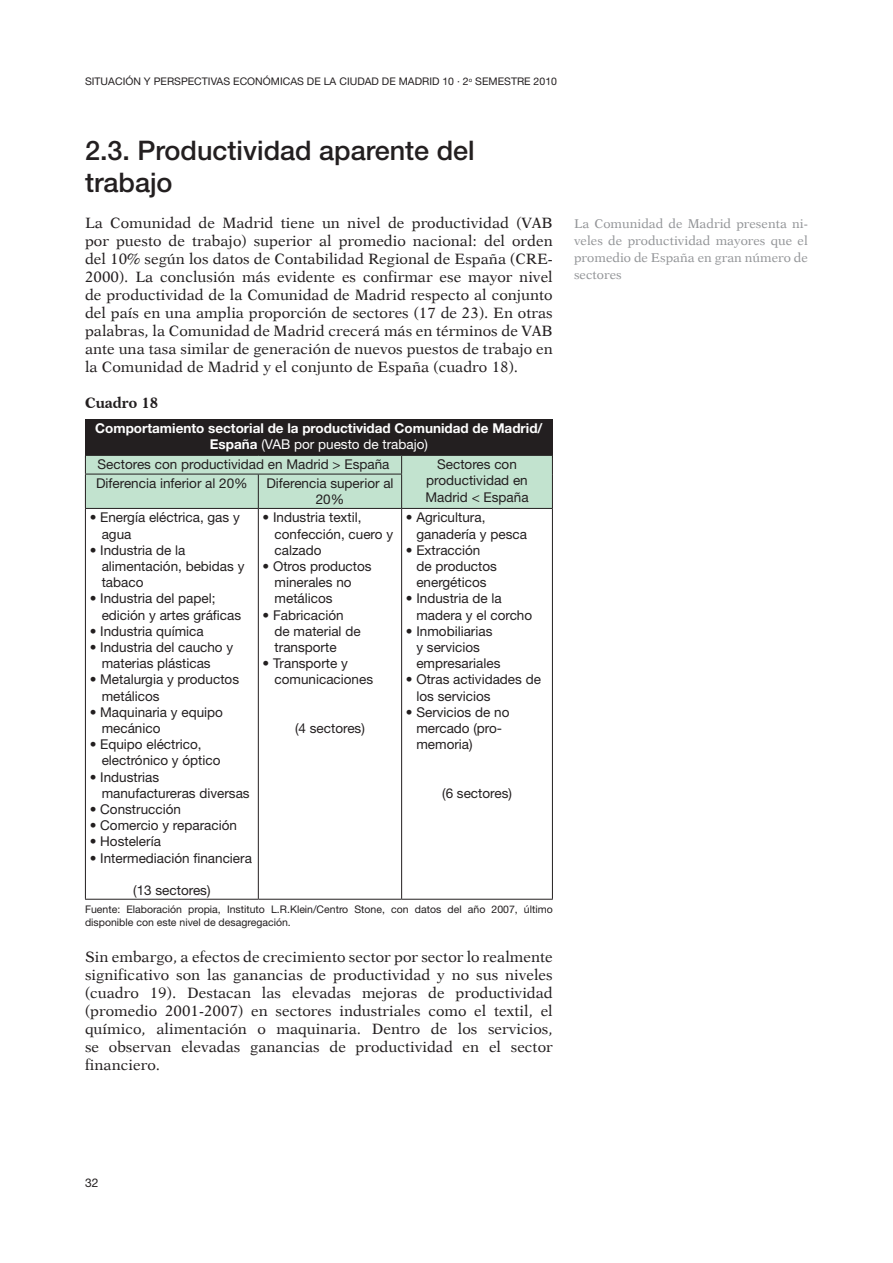
<style>
.page{position:relative;width:893px;height:1263px;background:#fff}
.page>*{position:absolute;margin:0;border:0;box-sizing:border-box;transform-origin:0 0}
.t1{font:500 27px/32.4px "Helvetica Neue LT Std";color:#231f20}
.t2{font:15px/18px "Dutch 823 BT Roman B";color:#231f20;text-align:justify}
.t3{font:15px "Dutch 823 BT Bold B";color:#231f20}
.t4{font:13.5px/16.2px "Helvetica Neue LT Std";color:#231f20}
.t5{font:700 13.5px/16.2px "Helvetica Neue LT Std";color:#fff;text-align:center}
.t6{font:12.75px/16.8px "Dutch 823 BT Roman B";color:#939598;text-align:justify}
.t7{font:12px "Helvetica Neue LT Std";color:#231f20}
.t8{font:10.5px/12.6px "Helvetica Neue";color:#231f20}
.t9{font:10.5px "Helvetica Neue LT Std";color:#231f20}
.s1{font-weight:400}
</style>
<div class="page">
<div style="left:85px;top:419px;width:468px;height:39px;background:#231f20"></div>
<div style="left:85px;top:455px;width:468px;height:53px;background:#c2e3cf"></div>
<hr style="left:85px;top:474px;width:173px;height:1px;background:#231f20">
<hr style="left:85px;top:474px;width:1px;height:34px;background:#231f20">
<hr style="left:258px;top:474px;width:144px;height:1px;background:#231f20">
<hr style="left:258px;top:474px;width:1px;height:34px;background:#231f20">
<hr style="left:401px;top:474px;width:1px;height:34px;background:#231f20">
<hr style="left:552px;top:474px;width:1px;height:34px;background:#231f20">
<hr style="left:85px;top:508px;width:173px;height:1px;background:#231f20">
<hr style="left:85px;top:509px;width:1px;height:390px;background:#231f20">
<hr style="left:258px;top:508px;width:144px;height:1px;background:#231f20">
<hr style="left:258px;top:509px;width:1px;height:390px;background:#231f20">
<hr style="left:402px;top:508px;width:151px;height:1px;background:#231f20">
<hr style="left:401px;top:509px;width:1px;height:390px;background:#231f20">
<hr style="left:552px;top:509px;width:1px;height:390px;background:#231f20">
<hr style="left:85px;top:899px;width:173px;height:1px;background:#231f20">
<hr style="left:258px;top:899px;width:144px;height:1px;background:#231f20">
<hr style="left:402px;top:899px;width:151px;height:1px;background:#231f20">
<p class="t9" style="left:85px;top:75px;width:157px">SITUACIÓN Y PERSPECTIVAS económicas</p>
<p class="t9" style="left:307px;top:75px;width:40px">delaciudad</p>
<p class="t9" style="left:382px;top:75px;width:25px">de madrid</p>
<p class="t9" style="left:442px;top:75px;width:116px">10 · 2<sup>o</sup> SEMESTRE 2010</p>
<h1 class="t1" style="left:85px;top:134px;width:391px">2.3. Productividad aparente del trabajo</h1>
<p class="t2" style="left:85px;top:214px;width:469px">La Comunidad de Madrid tiene un nivel de productividad (VAB por puesto de trabajo) superior al promedio nacional: del orden del 10% según los datos de Contabilidad Regional de España (CRE-2000). La conclusión más evidente es confirmar ese mayor nivel de productividad de la Comunidad de Madrid respecto al conjunto del país en una amplia proporción de sectores (17 de 23). En otras palabras, la Comunidad de Madrid crecerá más en términos de VAB ante una tasa similar de generación de nuevos puestos de trabajo en la Comunidad de Madrid y el conjunto de España (cuadro 18).</p>
<p class="t3" style="left:85px;top:394px;width:75px">Cuadro 18</p>
<p class="t5" style="left:95px;top:419px;width:449px">Comportamiento sectorial de la productividad Comunidad de Madrid/<br>España <span class="s1">(VAB por puesto de trabajo)</span></p>
<p class="t4" style="left:98px;top:456px;width:293px">Sectores con productividad en Madrid &gt; España</p>
<p class="t4" style="left:425px;top:456px;width:105px;text-align:center">Sectores con productividad en<br>Madrid &lt; España</p>
<p class="t4" style="left:96px;top:475px;width:153px">Diferencia inferior al 20%</p>
<p class="t4" style="left:266px;top:475px;width:129px;text-align:center">Diferencia superior al<br>20%</p>
<p class="t4" style="left:102px;top:509px;width:140px;text-indent:-12px">• Energía eléctrica, gas y agua</p>
<p class="t4" style="left:102px;top:542px;width:144px;text-indent:-12px">• Industria de la alimentación, bebidas y tabaco</p>
<p class="t4" style="left:102px;top:590px;width:141px;text-indent:-12px">• Industria del papel; edición y artes gráficas</p>
<p class="t4" style="left:90px;top:623px;width:116px">• Industria química</p>
<p class="t4" style="left:102px;top:639px;width:133px;text-indent:-12px">• Industria del caucho y materias plásticas</p>
<p class="t4" style="left:102px;top:671px;width:139px;text-indent:-12px">• Metalurgia y productos metálicos</p>
<p class="t4" style="left:102px;top:704px;width:123px;text-indent:-12px">• Maquinaria y equipo mecánico</p>
<p class="t4" style="left:102px;top:736px;width:120px;text-indent:-12px">• Equipo eléctrico, electrónico y óptico</p>
<p class="t4" style="left:102px;top:768px;width:150px;text-indent:-12px">• Industrias manufactureras diversas</p>
<p class="t4" style="left:90px;top:801px;width:93px">• Construcción</p>
<p class="t4" style="left:90px;top:817px;width:149px">• Comercio y reparación</p>
<p class="t4" style="left:90px;top:833px;width:73px">• Hostelería</p>
<p class="t4" style="left:90px;top:849px;width:164px">• Intermediación financiera</p>
<p class="t4" style="left:133px;top:882px;width:79px">(13 sectores)</p>
<p class="t4" style="left:275px;top:509px;width:120px;text-indent:-12px">• Industria textil, confección, cuero y calzado</p>
<p class="t4" style="left:275px;top:558px;width:99px;text-indent:-12px">• Otros productos minerales no metálicos</p>
<p class="t4" style="left:275px;top:606px;width:88px;text-indent:-12px">• Fabricación de material de transporte</p>
<p class="t4" style="left:275px;top:655px;width:100px;text-indent:-12px">• Transporte y comunicaciones</p>
<p class="t4" style="left:295px;top:720px;width:71px">(4 sectores)</p>
<p class="t4" style="left:416px;top:509px;width:112px;text-indent:-11px">• Agricultura, ganadería y pesca</p>
<p class="t4" style="left:416px;top:542px;width:82px;text-indent:-11px">• Extracción de productos energéticos</p>
<p class="t4" style="left:416px;top:590px;width:117px;text-indent:-11px">• Industria de la madera y el corcho</p>
<p class="t4" style="left:416px;top:623px;width:86px;text-indent:-11px">• Inmobiliarias y servicios empresariales</p>
<p class="t4" style="left:416px;top:671px;width:126px;text-indent:-11px">• Otras actividades de los servicios</p>
<p class="t4" style="left:416px;top:704px;width:95px;text-indent:-11px">• Servicios de no mercado (pro&shy;memoria)</p>
<p class="t4" style="left:442px;top:785px;width:71px">(6 sectores)</p>
<p class="t8" style="left:85px;top:903px;width:469px">Fuente: Elaboración propia, Instituto L.R.Klein/Centro Stone, con datos del año 2007, último disponible con este nivel de desagregación.</p>
<p class="t2" style="left:85px;top:947px;width:469px">Sin embargo, a efectos de crecimiento sector por sector lo realmente significativo son las ganancias de productividad y no sus niveles (cuadro 19). Destacan las elevadas mejoras de productividad (promedio 2001-2007) en sectores industriales como el textil, el químico, alimentación o maquinaria. Dentro de los servicios, se observan elevadas ganancias de productividad en el sector financiero.</p>
<p class="t6" style="left:574px;top:215px;width:235px">La Comunidad de Madrid presenta ni&shy;veles de productividad mayores que el promedio de España en gran número de sectores</p>
<p class="t7" style="left:85px;top:1175px;width:15px">32</p>
</div>
